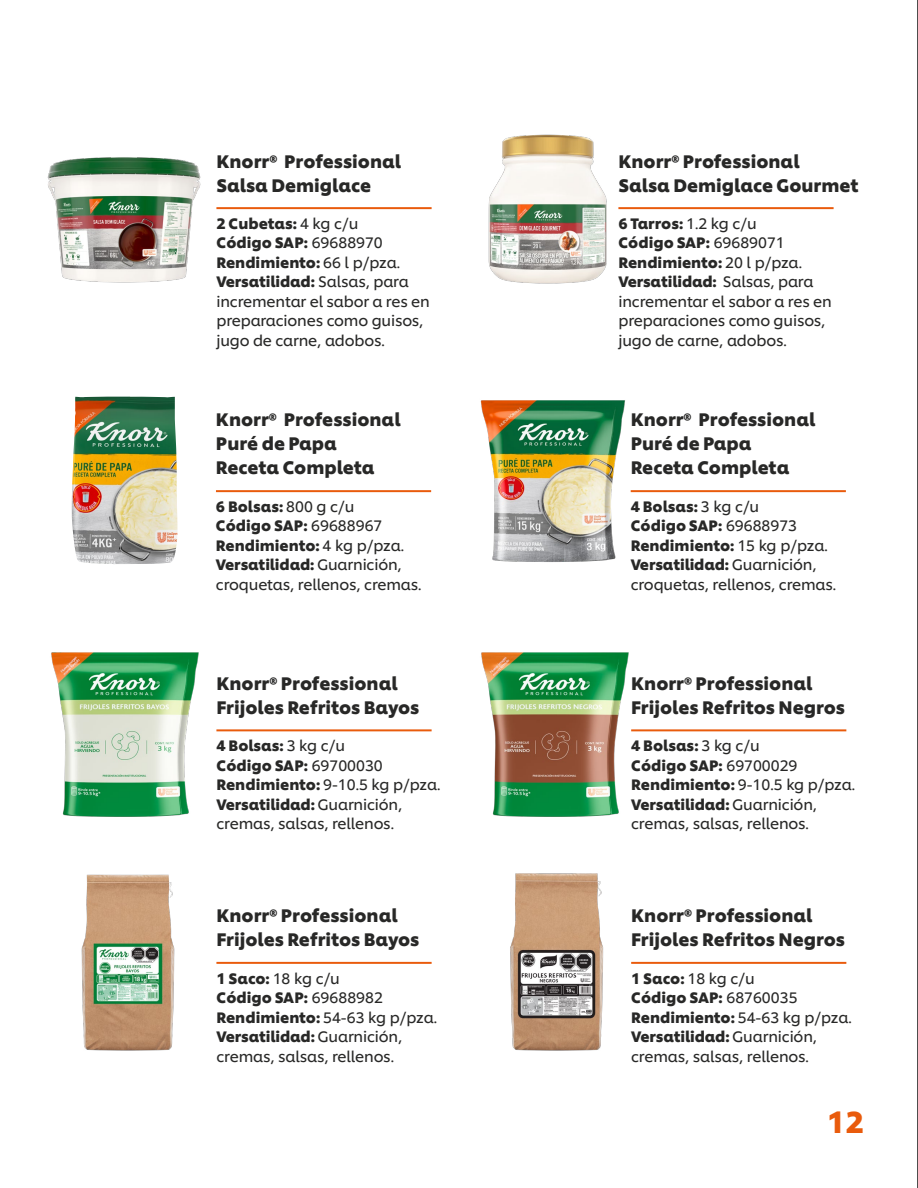
<style>
.page{position:relative;width:918px;height:1188px;background:#fff}
.page>*{position:absolute;margin:0;border:0;box-sizing:border-box;transform-origin:0 0}
.t1{font:700 30px "Unilever Shilling";color:#e95b0c}
.t2{font:700 18px/24px "Unilever Shilling";color:#282827}
.t3{font:15px/19.5px "Unilever Shilling";letter-spacing:-.01em;color:#282827}
.s1{font-weight:700}
</style>
<div class="page">
<hr style="left:917px;top:1px;width:1px;height:1187px;background:#4d4d4c">
<hr style="left:216px;top:962px;width:216px;height:2px;background:#e95b0c">
<hr style="left:631px;top:962px;width:215px;height:2px;background:#e95b0c">
<hr style="left:618px;top:207px;width:216px;height:2px;background:#e95b0c">
<img style="left:47px;top:157px;width:154px;height:126px">
<img style="left:488px;top:134px;width:139px;height:150px">
<img style="left:72px;top:397px;width:106px;height:167px">
<img style="left:480px;top:400px;width:158px;height:162px">
<hr style="left:216px;top:490px;width:215px;height:2px;background:#e95b0c">
<hr style="left:631px;top:490px;width:215px;height:2px;background:#e95b0c">
<img style="left:51px;top:652px;width:148px;height:165px">
<img style="left:481px;top:652px;width:161px;height:165px">
<hr style="left:216px;top:729px;width:216px;height:2px;background:#e95b0c">
<hr style="left:631px;top:729px;width:215px;height:2px;background:#e95b0c">
<hr style="left:216px;top:207px;width:216px;height:2px;background:#e95b0c">
<img style="left:81px;top:874px;width:140px;height:177px">
<img style="left:510px;top:873px;width:140px;height:178px">
<p class="t2" style="left:216px;top:147px;width:186px">Knorr® Professional<br>Salsa Demiglace</p>
<p class="t2" style="left:618px;top:147px;width:242px">Knorr® Professional<br>Salsa Demiglace Gourmet</p>
<p class="t3" style="left:216px;top:212px;width:215px"><span class="s1">2 Cubetas:</span> 4 kg c/u<br><span class="s1">Código SAP:</span> 69688970<br><span class="s1">Rendimiento:</span> 66 l p/pza.<br><span class="s1">Versatilidad:</span> Salsas, para incrementar el sabor a res en preparaciones como guisos, jugo de carne, adobos.</p>
<p class="t3" style="left:618px;top:212px;width:215px"><span class="s1">6 Tarros:</span> 1.2 kg c/u<br><span class="s1">Código SAP:</span> 69689071<br><span class="s1">Rendimiento:</span> 20 l p/pza.<br><span class="s1">Versatilidad:</span> Salsas, para incrementar el sabor a res en preparaciones como guisos, jugo de carne, adobos.</p>
<p class="t2" style="left:216px;top:406px;width:186px">Knorr® Professional<br>Puré de Papa<br>Receta Completa</p>
<p class="t3" style="left:216px;top:495px;width:207px"><span class="s1">6 Bolsas:</span> 800 g c/u<br><span class="s1">Código SAP:</span> 69688967<br><span class="s1">Rendimiento:</span> 4 kg p/pza.<br><span class="s1">Versatilidad:</span> Guarnición, croquetas, rellenos, cremas.</p>
<p class="t3" style="left:631px;top:495px;width:207px"><span class="s1">4 Bolsas:</span> 3 kg c/u<br><span class="s1">Código SAP:</span> 69688973<br><span class="s1">Rendimiento:</span> 15 kg p/pza.<br><span class="s1">Versatilidad:</span> Guarnición, croquetas, rellenos, cremas.</p>
<p class="t2" style="left:631px;top:406px;width:186px">Knorr® Professional<br>Puré de Papa<br>Receta Completa</p>
<p class="t2" style="left:216px;top:670px;width:205px">Knorr® Professional<br>Frijoles Refritos Bayos</p>
<p class="t2" style="left:631px;top:670px;width:216px">Knorr® Professional<br>Frijoles Refritos Negros</p>
<p class="t3" style="left:631px;top:735px;width:226px"><span class="s1">4 Bolsas:</span> 3 kg c/u<br><span class="s1">Código SAP:</span> 69700029<br><span class="s1">Rendimiento:</span> 9-10.5 kg p/pza.<br><span class="s1">Versatilidad:</span> Guarnición, cremas, salsas, rellenos.</p>
<p class="t3" style="left:216px;top:735px;width:226px"><span class="s1">4 Bolsas:</span> 3 kg c/u<br><span class="s1">Código SAP:</span> 69700030<br><span class="s1">Rendimiento:</span> 9-10.5 kg p/pza.<br><span class="s1">Versatilidad:</span> Guarnición, cremas, salsas, rellenos.</p>
<p class="t2" style="left:216px;top:902px;width:205px">Knorr® Professional<br>Frijoles Refritos Bayos</p>
<p class="t2" style="left:631px;top:902px;width:216px">Knorr® Professional<br>Frijoles Refritos Negros</p>
<p class="t3" style="left:631px;top:967px;width:222px"><span class="s1">1 Saco:</span> 18 kg c/u<br><span class="s1">Código SAP:</span> 68760035<br><span class="s1">Rendimiento:</span> 54-63 kg p/pza.<br><span class="s1">Versatilidad:</span> Guarnición, cremas, salsas, rellenos.</p>
<p class="t3" style="left:216px;top:967px;width:222px"><span class="s1">1 Saco:</span> 18 kg c/u<br><span class="s1">Código SAP:</span> 69688982<br><span class="s1">Rendimiento:</span> 54-63 kg p/pza.<br><span class="s1">Versatilidad:</span> Guarnición, cremas, salsas, rellenos.</p>
<h1 class="t1" style="left:827px;top:1099px;width:39px">12</h1>
</div>
